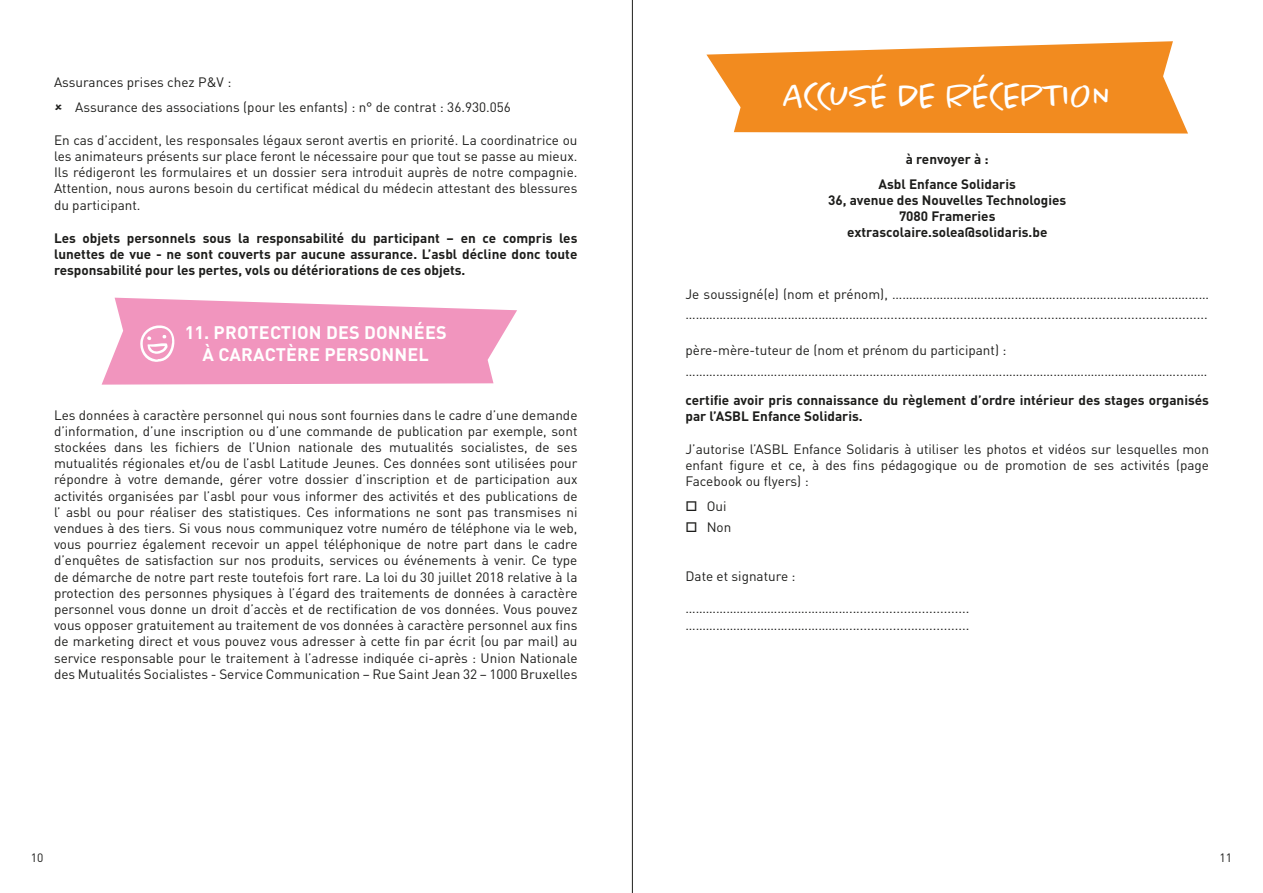
<style>
.page{position:relative;width:1263px;height:893px;background:#fff}
.page>*{position:absolute;margin:0;border:0;box-sizing:border-box;transform-origin:0 0}
.t1{font:300 37.5px "Chantal";letter-spacing:-.025em;color:#fff}
.t2{font:700 18px/21.6px "DIN Pro";letter-spacing:.01em;color:#fff;text-align:center}
.t3{font:13.5px/16.2px "DIN Pro";color:#1d1d1b}
.t4{font:700 13.5px/16.2px "DIN Pro";color:#1d1d1b;text-align:center}
.t5{font:12px "DIN Pro";color:#1d1d1b}
</style>
<div class="page">
<svg style="left:706px;top:41px;width:482px;height:93px;background:#f39c41"></svg>
<svg style="left:102px;top:298px;width:415px;height:87px;background:#f3a5c8"></svg>
<p class="t3" style="left:75px;top:69px;width:437px;line-height:24.8px;text-indent:-21px">Assurances prises chez P&amp;V :<br>Assurance des associations (pour les enfants) : n° de contrat : 36.930.056</p>
<p class="t3" style="left:54px;top:131px;width:525px;text-align:justify">En cas d’accident, les responsales légaux seront avertis en priorité. La coordinatrice ou les animateurs présents sur place feront le nécessaire pour que tout se passe au mieux.<br>Ils rédigeront les formulaires et un dossier sera introduit auprès de notre compagnie.<br>Attention, nous aurons besoin du certificat médical du médecin attestant des blessures du participant.</p>
<p class="t4" style="left:54px;top:229px;width:525px;text-align:justify">Les objets personnels sous la responsabilité du participant – en ce compris les lunettes de vue - ne sont couverts par aucune assurance. L’asbl décline donc toute responsabilité pour les pertes, vols ou détériorations de ces objets.</p>
<h2 class="t2" style="left:185px;top:321px;width:264px">11. PROTECTION DES DONNÉES<br>À CARACTÈRE PERSONNEL</h2>
<p class="t3" style="left:54px;top:406px;width:525px;text-align:justify">Les données à caractère personnel qui nous sont fournies dans le cadre d’une demande d’information, d’une inscription ou d’une commande de publication par exemple, sont stockées dans les fichiers de l’Union nationale des mutualités socialistes, de ses mutualités régionales et/ou de l’asbl Latitude Jeunes. Ces données sont utilisées pour répondre à votre demande, gérer votre dossier d’inscription et de participation aux activités organisées par l’asbl pour vous informer des activités et des publications de l’ asbl ou pour réaliser des statistiques. Ces informations ne sont pas transmises ni vendues à des tiers. Si vous nous communiquez votre numéro de téléphone via le web, vous pourriez également recevoir un appel téléphonique de notre part dans le cadre d’enquêtes de satisfaction sur nos produits, services ou événements à venir. Ce type de démarche de notre part reste toutefois fort rare. La loi du 30 juillet 2018 relative à la protection des personnes physiques à l’égard des traitements de données à caractère personnel vous donne un droit d’accès et de rectification de vos données. Vous pouvez vous opposer gratuitement au traitement de vos données à caractère personnel aux fins de marketing direct et vous pouvez vous adresser à cette fin par écrit (ou par mail) au service responsable pour le traitement à l’adresse indiquée ci-après : Union Nationale des Mutualités Socialistes - Service Communication – Rue Saint Jean 32 – 1000 Bruxelles</p>
<h1 class="t1" style="left:783px;top:73px;width:330px">ACCUSÉ DE RÉCEPTION</h1>
<p class="t4" style="left:878px;top:146px;width:139px;line-height:24.8px">à renvoyer à :<br>Asbl Enfance Solidaris</p>
<p class="t4" style="left:828px;top:191px;width:240px">36, avenue des Nouvelles Technologies<br>7080 Frameries extrascolaire.solea@solidaris.be</p>
<p class="t3" style="left:685px;top:284px;width:525px;line-height:19.5px">Je soussigné(e) (nom et prénom), ………………………………………………………………………………… …………………………………………………..........................................................................................</p>
<p class="t3" style="left:685px;top:339px;width:523px;line-height:20.4px">père-mère-tuteur de (nom et prénom du participant) : ………………………………………………………………………………………………………………………………...……</p>
<p class="t4" style="left:685px;top:391px;width:525px;text-align:left">certifie avoir pris connaissance du règlement d’ordre intérieur des stages organisés par l’ASBL Enfance Solidaris.</p>
<p class="t3" style="left:685px;top:440px;width:525px;text-align:justify">J’autorise l’ASBL Enfance Solidaris à utiliser les photos et vidéos sur lesquelles mon enfant figure et ce, à des fins pédagogique ou de promotion de ses activités (page Facebook ou flyers) :</p>
<p class="t3" style="left:685px;top:498px;width:43px">□ Oui</p>
<p class="t3" style="left:685px;top:518px;width:47px">□ Non</p>
<p class="t3" style="left:685px;top:567px;width:112px">Date et signature :</p>
<p class="t3" style="left:685px;top:600px;width:285px">…………………………………………................................. ………………………………………….................................</p>
<p class="t5" style="left:31px;top:849px;width:14px">10</p>
<p class="t5" style="left:1219px;top:849px;width:14px">11</p>
</div>
